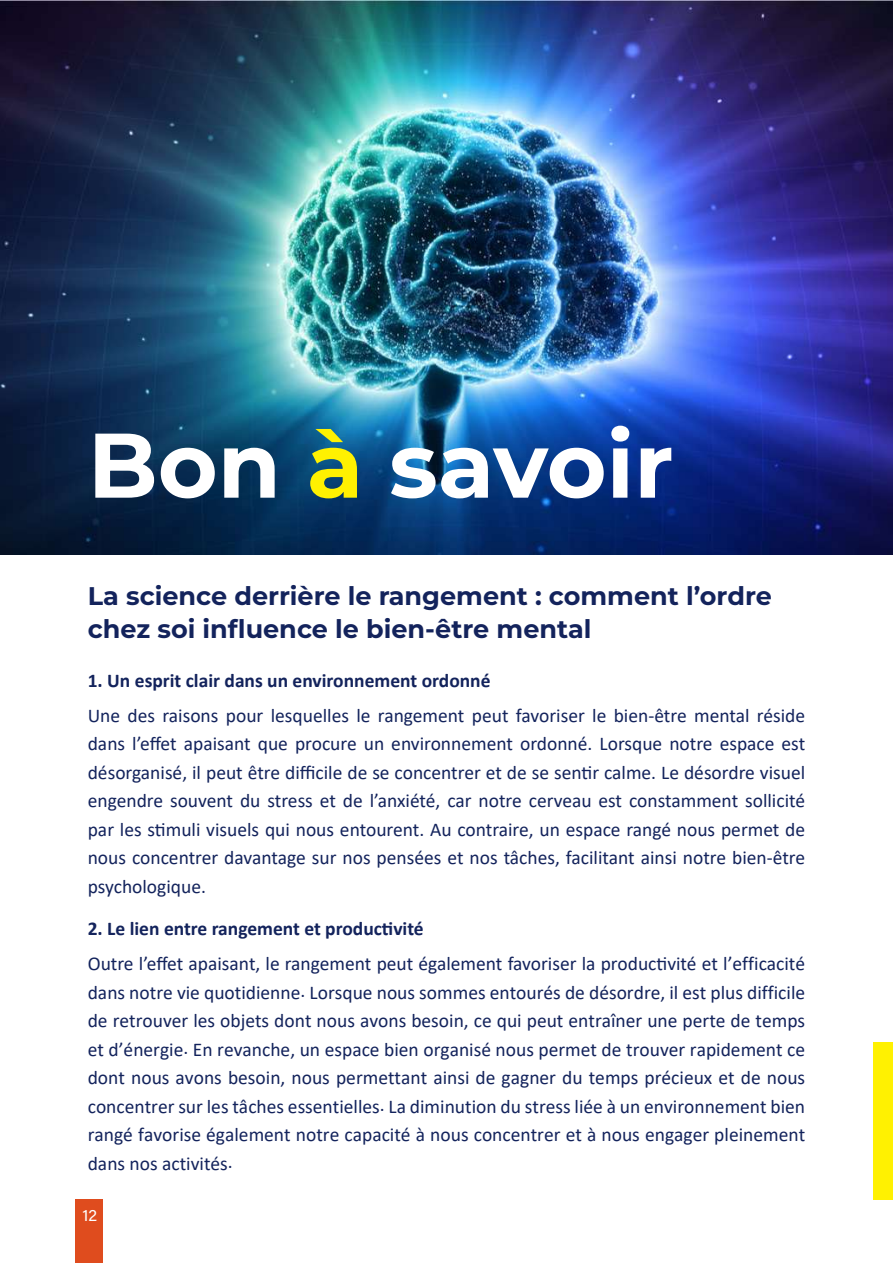
<style>
.page{position:relative;width:893px;height:1263px;background:#fff}
.page>*{position:absolute;margin:0;border:0;box-sizing:border-box;transform-origin:0 0}
.t1{font:100 91.5px "Montserrat";color:#fff}
.t2{font:100 25.5px/33px "Montserrat";color:#13235c}
.t3{font:19.5px/28.5px "Calibri";color:#13235c;text-align:justify}
.t4{font:700 19.5px "Calibri";color:#13235c}
.t5{font:16.5px "Acumin Pro";color:#fff}
.s1{color:#fff101}
</style>
<div class="page">
<div style="left:75px;top:1199px;width:27px;height:64px;background:#df4c1e"></div>
<img style="left:0;top:0;width:893px;height:554px">
<div style="left:873px;top:1042px;width:20px;height:158px;background:#fff101"></div>
<h1 class="t1" style="left:88px;top:404px;width:587px">Bon <span class="s1">à</span> savoir</h1>
<h2 class="t2" style="left:88px;top:579px;width:686px">La science derrière le rangement : comment l’ordre chez soi influence le bien-être mental</h2>
<p class="t4" style="left:88px;top:666px;width:404px">1. Un esprit clair dans un environnement ordonné</p>
<p class="t3" style="left:88px;top:701px;width:719px">Une des raisons pour lesquelles le rangement peut favoriser le bien-être mental réside dans l’effet apaisant que procure un environnement ordonné. Lorsque notre espace est désorganisé, il peut être difficile de se concentrer et de se sentir calme. Le désordre visuel engendre souvent du stress et de l’anxiété, car notre cerveau est constamment sollicité par les stimuli visuels qui nous entourent. Au contraire, un espace rangé nous permet de nous concentrer davantage sur nos pensées et nos tâches, facilitant ainsi notre bien-être psychologique.</p>
<p class="t4" style="left:88px;top:915px;width:337px">2. Le lien entre rangement et productivité</p>
<p class="t3" style="left:88px;top:949px;width:719px">Outre l’effet apaisant, le rangement peut également favoriser la productivité et l’efficacité dans notre vie quotidienne. Lorsque nous sommes entourés de désordre, il est plus difficile de retrouver les objets dont nous avons besoin, ce qui peut entraîner une perte de temps et d’énergie. En revanche, un espace bien organisé nous permet de trouver rapidement ce dont nous avons besoin, nous permettant ainsi de gagner du temps précieux et de nous concentrer sur les tâches essentielles. La diminution du stress liée à un environnement bien rangé favorise également notre capacité à nous concentrer et à nous engager pleinement dans nos activités.</p>
<p class="t5" style="left:82px;top:1204px;width:16px">12</p>
</div>
